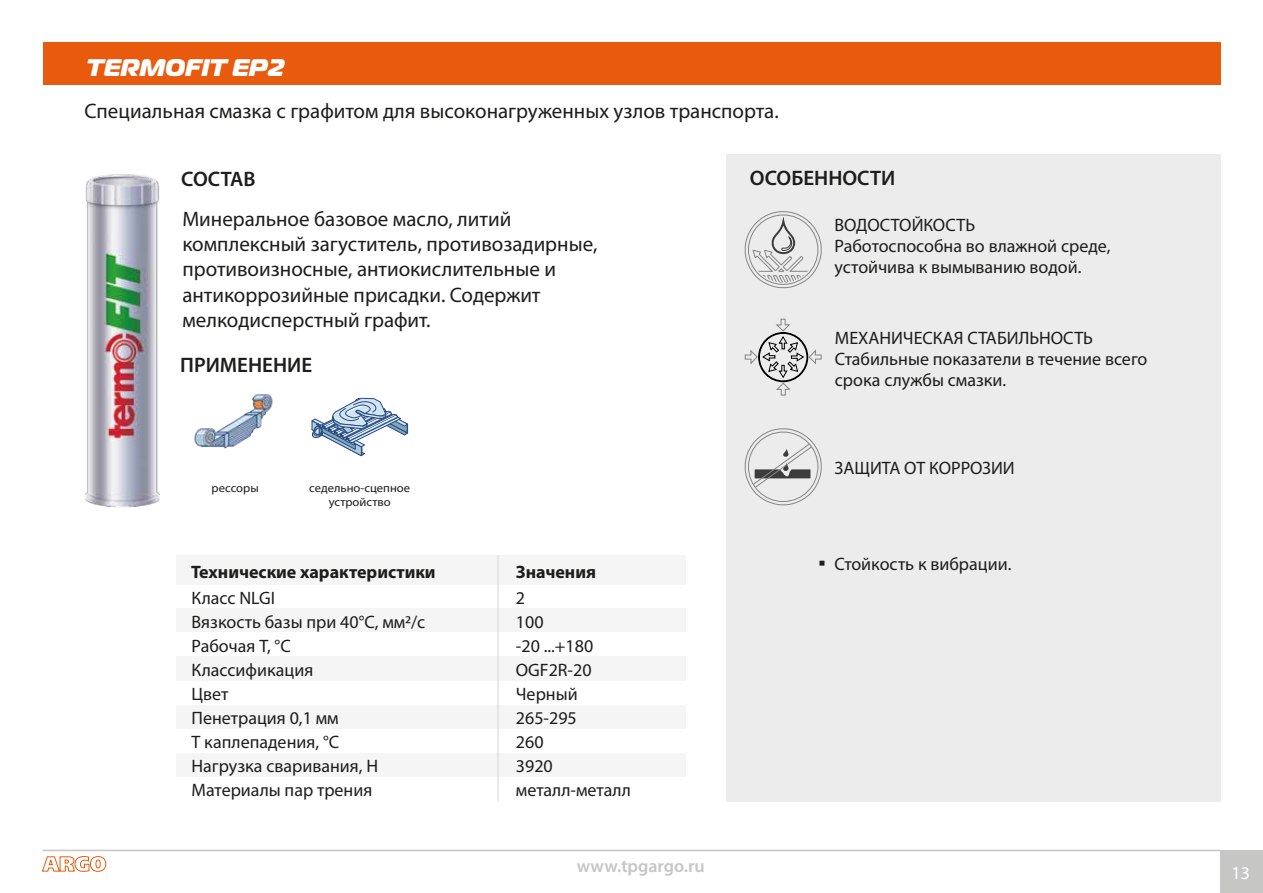
<style>
.page{position:relative;width:1263px;height:893px;background:#fff}
.page>*{position:absolute;margin:0;border:0;box-sizing:border-box;transform-origin:0 0}
.t1{font:italic 800 24px "Magistral";color:#fff}
.t2{font:21px/25.2px "Myriad Pro";color:#1d1d1b}
.t3{font:600 21px "Myriad Pro";color:#1d1d1b}
.t4{font:18px/24px "Myriad Pro";color:#1d1d1b}
.t5{font:700 18px "Myriad Pro";color:#1d1d1b}
.t6{font:600 18px "Myriad Pro";color:#c6c6c6}
.t7{font:18px "Myriad Pro";color:#fff}
.t8{font:12px/13.5px "Myriad Pro";color:#1d1d1b;text-align:center;scale:1.05 1}
.s1{font-family:"Koz Go Pr 6 N"}
</style>
<div class="page">
<div style="left:43px;top:42px;width:1177px;height:43px;background:#e85a0d"></div>
<hr style="left:43px;top:850px;width:1177px;height:1px;background:#c6c6c5">
<svg style="left:41px;top:856px;width:66px;height:16px"></svg>
<div style="left:1220px;top:850px;width:43px;height:43px;background:#c6c6c5"></div>
<img style="left:85px;top:174px;width:75px;height:333px">
<div style="left:726px;top:154px;width:494px;height:648px;background:#ececec"></div>
<div style="left:177px;top:705px;width:509px;height:24px;background:#f5f5f5"></div>
<div style="left:177px;top:753px;width:509px;height:25px;background:#f5f5f5"></div>
<div style="left:177px;top:609px;width:509px;height:24px;background:#f5f5f5"></div>
<div style="left:177px;top:657px;width:509px;height:24px;background:#f5f5f5"></div>
<div style="left:177px;top:555px;width:509px;height:30px;background:#f5f5f5"></div>
<hr style="left:497px;top:555px;width:1px;height:247px;background:#d9d9d9">
<svg style="left:745px;top:319px;width:77px;height:77px"></svg>
<svg style="left:745px;top:211px;width:77px;height:77px"></svg>
<svg style="left:745px;top:428px;width:77px;height:77px"></svg>
<svg style="left:311px;top:398px;width:98px;height:59px"></svg>
<img style="left:194px;top:394px;width:79px;height:55px">
<h1 class="t1" style="left:86px;top:51px;width:199px">TERMOFIT EP2</h1>
<p class="t2" style="left:84px;top:98px;width:696px">Специальная смазка с графитом для высоконагруженных узлов транспорта.</p>
<p class="t3" style="left:181px;top:165px;width:76px">СОСТАВ</p>
<p class="t2" style="left:182px;top:206px;width:417px">Минеральное базовое масло, литий комплексный загуститель, противозадирные, противоизносные, антиокислительные и антикоррозийные присадки. Содержит мелкодисперстный графит.</p>
<p class="t3" style="left:180px;top:351px;width:133px">ПРИМЕНЕНИЕ</p>
<p class="t8" style="left:212px;top:480px;width:46px">рессоры</p>
<p class="t8" style="left:309px;top:481px;width:98px">седельно-сцепное устройство</p>
<p class="t5" style="left:191px;top:560px;width:246px">Технические характеристики</p>
<p class="t4" style="left:192px;top:585px;width:235px">Класс NLGI<br>Вязкость базы при 40°С, мм2/с<br>Рабочая Т, °С<br>Классификация<br>Цвет<br>Пенетрация 0,1 мм<br>Т каплепадения, °С<br>Нагрузка сваривания, Н<br>Материалы пар трения</p>
<p class="t5" style="left:516px;top:560px;width:82px">Значения</p>
<p class="t4" style="left:516px;top:585px;width:116px">2<br>100<br>-20 ...+180<br>OGF2R-20<br>Черный<br>265-295<br>260<br>3920 металл-металл</p>
<p class="t3" style="left:750px;top:165px;width:147px">ОСОБЕННОСТИ</p>
<p class="t4" style="left:835px;top:214px;width:278px;line-height:21px">ВОДОСТОЙКОСТЬ<br>Работоспособна во влажной среде, устойчива к вымыванию водой.</p>
<p class="t4" style="left:835px;top:327px;width:314px;line-height:21px">МЕХАНИЧЕСКАЯ СТАБИЛЬНОСТЬ<br>Стабильные показатели в течение всего срока службы смазки.</p>
<p class="t4" style="left:835px;top:455px;width:182px">ЗАЩИТА ОТ КОРРОЗИИ</p>
<p class="t4" style="left:813px;top:551px;width:200px"><span class="s1">▪</span> Стойкость к вибрации.</p>
<p class="t6" style="left:577px;top:854px;width:129px">www.tpgargo.ru</p>
<p class="t7" style="left:1231px;top:862px;width:20px"><sup>2</sup>1 3</p>
</div>
